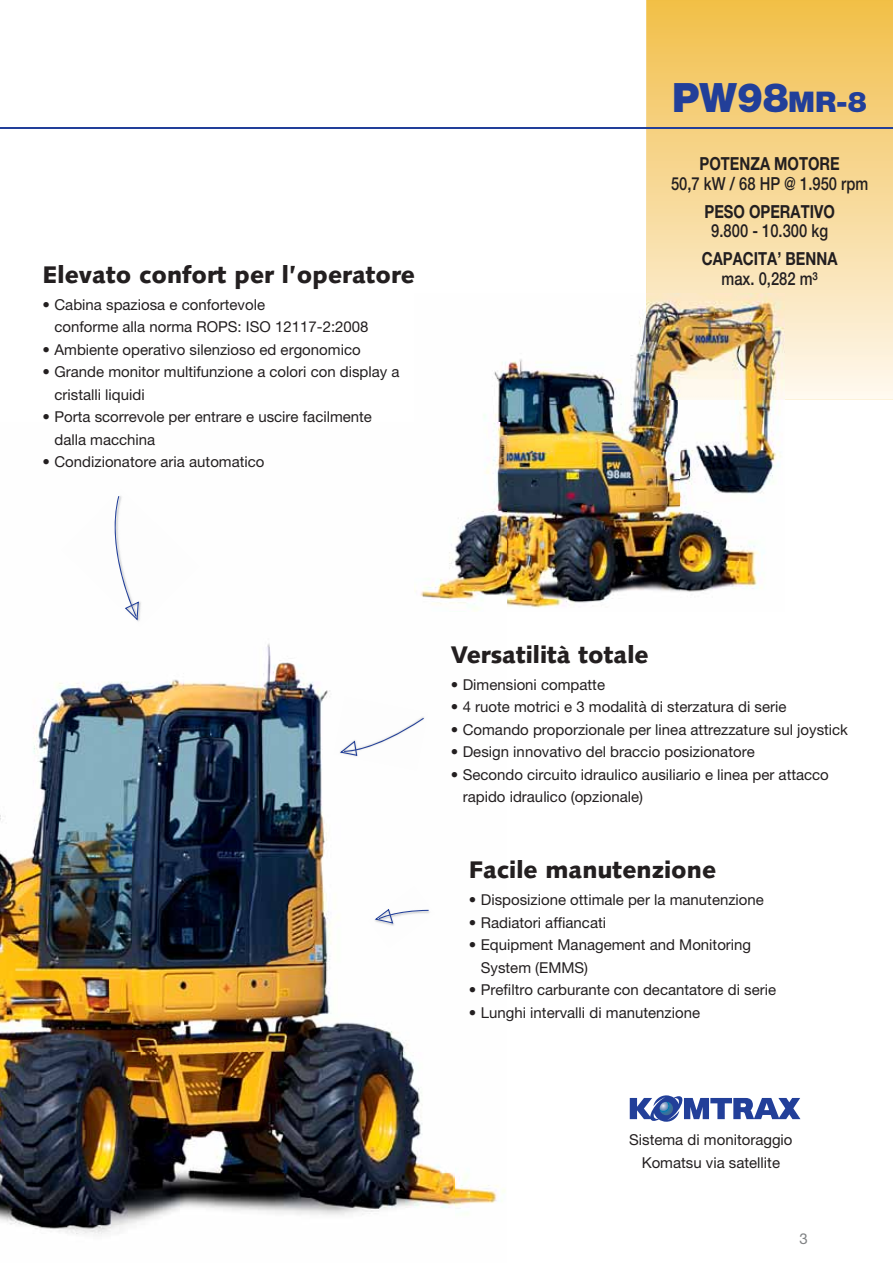
<style>
.page{position:relative;width:893px;height:1263px;background:#fff}
.page>*{position:absolute;margin:0;border:0;box-sizing:border-box;transform-origin:0 0}
.t1{font:900 40.5px "Helvetica Neue LT Pro";color:#223f99;scale:.96 1}
.t2{font:900 24px "Syntax LTCE";color:#231f20}
.t3{font:500 18px "Helvetica Neue LT Pro";color:#231f20;scale:.82 1}
.t4{font:700 18px "Helvetica Neue LT Pro";color:#231f20;scale:.82 1}
.t5{font:15px/22.5px "Helvetica Neue LT Pro";color:#231f20}
.t6{font:15px "Helvetica Neue LT Pro";color:#808284}
.s1{font-size:28.5px}
</style>
<div class="page">
<img style="left:0;top:589px;width:453px;height:645px">
<img style="left:453px;top:1168px;width:53px;height:47px">
<svg style="left:646px;top:0;width:247px;height:400px"></svg>
<hr style="left:0;top:127px;width:893px;height:1px;background:#223f99">
<img style="left:61px;top:589px;width:139px;height:38px">
<svg style="left:104px;top:496px;width:35px;height:124px"></svg>
<img style="left:368px;top:886px;width:67px;height:62px">
<svg style="left:375px;top:909px;width:54px;height:15px"></svg>
<svg style="left:630px;top:1095px;width:170px;height:27px"></svg>
<img style="left:333px;top:696px;width:95px;height:75px">
<svg style="left:340px;top:718px;width:84px;height:38px"></svg>
<img style="left:483px;top:311px;width:195px;height:141px">
<img style="left:679px;top:400px;width:102px;height:192px">
<img style="left:507px;top:452px;width:172px;height:156px">
<img style="left:415px;top:423px;width:92px;height:189px">
<img style="left:646px;top:293px;width:138px;height:107px">
<h2 class="t2" style="left:42px;top:263px;width:374px">Elevato confort per l’operatore</h2>
<p class="t5" style="left:54px;top:295px;width:316px;text-indent:-12px">• Cabina spaziosa e confortevole<br>conforme alla norma ROPS: ISO 12117-2:2008</p>
<p class="t5" style="left:42px;top:340px;width:320px">• Ambiente operativo silenzioso ed ergonomico</p>
<p class="t5" style="left:54px;top:363px;width:347px;text-indent:-12px">• Grande monitor multifunzione a colori con display a cristalli liquidi</p>
<p class="t5" style="left:54px;top:408px;width:319px;text-indent:-12px">• Porta scorrevole per entrare e uscire facilmente dalla macchina</p>
<p class="t5" style="left:42px;top:453px;width:223px">• Condizionatore aria automatico</p>
<h1 class="t1" style="left:672px;top:83px;width:204px">PW98<span class="s1">MR-8</span></h1>
<p class="t4" style="left:699px;top:157px;width:173px">POTENZA MOTORE</p>
<p class="t3" style="left:671px;top:177px;width:242px">50,7 kW / 68 HP @ 1.950 rpm</p>
<p class="t4" style="left:704px;top:205px;width:161px">PESO OPERATIVO</p>
<p class="t3" style="left:711px;top:224px;width:144px">9.800 - 10.300 kg</p>
<p class="t4" style="left:702px;top:252px;width:167px">CAPACITA’ BENNA</p>
<p class="t3" style="left:721px;top:272px;width:119px">max. 0,282 m³</p>
<h2 class="t2" style="left:451px;top:643px;width:199px">Versatilità totale</h2>
<p class="t5" style="left:451px;top:675px;width:156px">• Dimensioni compatte</p>
<p class="t5" style="left:451px;top:697px;width:337px">• 4 ruote motrici e 3 modalità di sterzatura di serie</p>
<p class="t5" style="left:451px;top:720px;width:399px">• Comando proporzionale per linea attrezzature sul joystick</p>
<p class="t5" style="left:451px;top:742px;width:305px">• Design innovativo del braccio posizionatore</p>
<p class="t5" style="left:463px;top:765px;width:368px;text-indent:-12px">• Secondo circuito idraulico ausiliario e linea per attacco rapido idraulico (opzionale)</p>
<h2 class="t2" style="left:469px;top:858px;width:249px">Facile manutenzione</h2>
<p class="t5" style="left:469px;top:890px;width:297px">• Disposizione ottimale per la manutenzione</p>
<p class="t5" style="left:469px;top:913px;width:139px">• Radiatori affiancati</p>
<p class="t5" style="left:481px;top:935px;width:272px;text-indent:-12px">• Equipment Management and Monitoring<br>System (EMMS)</p>
<p class="t5" style="left:469px;top:980px;width:309px">• Prefiltro carburante con decantatore di serie</p>
<p class="t5" style="left:469px;top:1003px;width:233px">• Lunghi intervalli di manutenzione</p>
<p class="t5" style="left:629px;top:1130px;width:165px;text-align:center">Sistema di monitoraggio<br>Komatsu via satellite</p>
<p class="t6" style="left:799px;top:1233px;width:10px">3</p>
</div>
